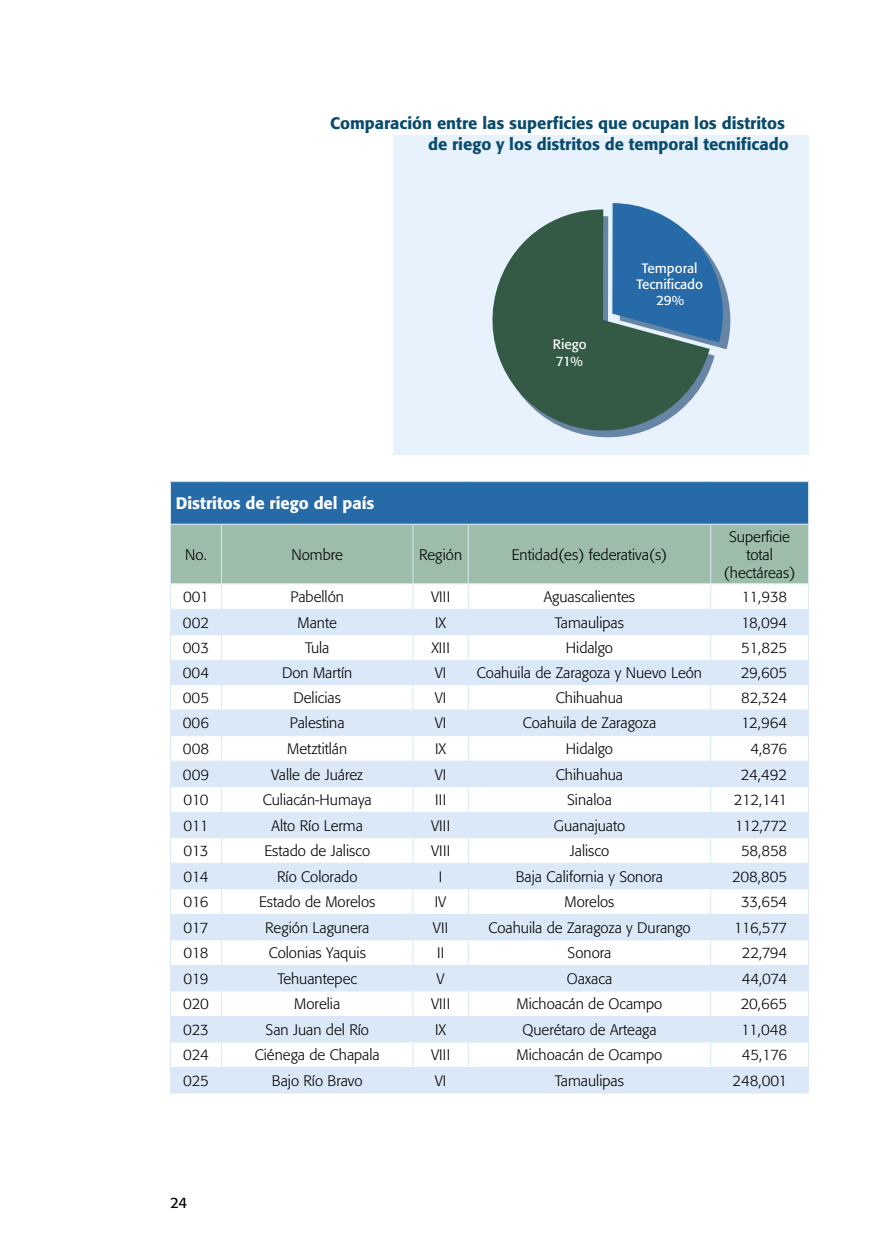
<style>
.page{position:relative;width:872px;height:1234px;background:#fff}
.page>*{position:absolute;margin:0;border:0;box-sizing:border-box;transform-origin:0 0}
.t1{font:500 16.5px/21px "Formata";color:#094b6c;text-align:right}
.t2{font:500 16.5px "Formata";color:#fff}
.t3{font:300 15px/18px "Formata";color:#000;text-align:center}
.t4{font:15px "Formata";color:#000}
.t5{font:13.5px/16.2px "Formata";color:#fff;text-align:center}
</style>
<div class="page">
<div style="left:170px;top:481px;width:638px;height:43px;background:#266aa8"></div>
<hr style="left:170px;top:481px;width:51px;height:1px;background:#dbe8f7">
<hr style="left:170px;top:482px;width:1px;height:41px;background:#dbe8f7">
<hr style="left:221px;top:481px;width:192px;height:1px;background:#dbe8f7">
<hr style="left:413px;top:481px;width:55px;height:1px;background:#dbe8f7">
<hr style="left:468px;top:481px;width:242px;height:1px;background:#dbe8f7">
<hr style="left:710px;top:481px;width:99px;height:1px;background:#dbe8f7">
<hr style="left:808px;top:482px;width:1px;height:41px;background:#dbe8f7">
<hr style="left:170px;top:523px;width:51px;height:1px;background:#dbe8f7">
<hr style="left:221px;top:523px;width:192px;height:1px;background:#dbe8f7">
<hr style="left:413px;top:523px;width:55px;height:1px;background:#dbe8f7">
<hr style="left:468px;top:523px;width:242px;height:1px;background:#dbe8f7">
<hr style="left:710px;top:523px;width:99px;height:1px;background:#dbe8f7">
<svg style="left:170px;top:524px;width:639px;height:568px"></svg>
<hr style="left:170px;top:1092px;width:51px;height:1px;background:#dbe8f7">
<hr style="left:221px;top:1092px;width:192px;height:1px;background:#dbe8f7">
<hr style="left:413px;top:1092px;width:55px;height:1px;background:#dbe8f7">
<hr style="left:468px;top:1092px;width:242px;height:1px;background:#dbe8f7">
<hr style="left:710px;top:1092px;width:99px;height:1px;background:#dbe8f7">
<div style="left:393px;top:135px;width:415px;height:320px;background:#e7f2fc"></div>
<svg style="left:612px;top:203px;width:118px;height:146px"></svg>
<svg style="left:492px;top:209px;width:217px;height:229px;fill:#345a45"></svg>
<p class="t1" style="left:330px;top:113px;width:460px">Comparación entre las superficies que ocupan los distritos de riego y los distritos de temporal tecnificado</p>
<p class="t5" style="left:553px;top:336px;width:35px;text-align:left">Riego<br>71%</p>
<p class="t5" style="left:636px;top:260px;width:68px">Temporal<br>Tecnificado<br>29%</p>
<p class="t2" style="left:176px;top:493px;width:200px">Distritos de riego del país</p>
<p class="t3" style="left:185px;top:545px;width:23px">No.</p>
<p class="t3" style="left:291px;top:545px;width:53px">Nombre</p>
<p class="t3" style="left:419px;top:545px;width:45px">Región</p>
<p class="t3" style="left:512px;top:545px;width:157px">Entidad(es) federativa(s)</p>
<p class="t3" style="left:724px;top:527px;width:73px">Superficie total (hectáreas)</p>
<p class="t3" style="left:183px;top:588px;width:27px">001</p>
<p class="t3" style="left:290px;top:588px;width:55px">Pabellón</p>
<p class="t3" style="left:431px;top:588px;width:21px">VIII</p>
<p class="t3" style="left:544px;top:588px;width:93px">Aguascalientes</p>
<p class="t3" style="left:741px;top:588px;width:47px">11,938</p>
<p class="t3" style="left:183px;top:613px;width:28px">002</p>
<p class="t3" style="left:297px;top:613px;width:41px">Mante</p>
<p class="t3" style="left:435px;top:613px;width:12px">IX</p>
<p class="t3" style="left:555px;top:613px;width:71px">Tamaulipas</p>
<p class="t3" style="left:741px;top:613px;width:48px">18,094</p>
<p class="t3" style="left:183px;top:639px;width:28px">003</p>
<p class="t3" style="left:305px;top:639px;width:26px">Tula</p>
<p class="t3" style="left:431px;top:639px;width:20px">XIII</p>
<p class="t3" style="left:566px;top:639px;width:49px">Hidalgo</p>
<p class="t3" style="left:741px;top:639px;width:48px">51,825</p>
<p class="t3" style="left:183px;top:663px;width:28px">004</p>
<p class="t3" style="left:282px;top:663px;width:72px">Don Martín</p>
<p class="t3" style="left:435px;top:663px;width:13px">VI</p>
<p class="t3" style="left:477px;top:663px;width:227px">Coahuila de Zaragoza y Nuevo León</p>
<p class="t3" style="left:740px;top:663px;width:48px">29,605</p>
<p class="t3" style="left:183px;top:688px;width:28px">005</p>
<p class="t3" style="left:293px;top:688px;width:49px">Delicias</p>
<p class="t3" style="left:435px;top:688px;width:13px">VI</p>
<p class="t3" style="left:556px;top:688px;width:69px">Chihuahua</p>
<p class="t3" style="left:741px;top:688px;width:48px">82,324</p>
<p class="t3" style="left:183px;top:714px;width:28px">006</p>
<p class="t3" style="left:290px;top:714px;width:56px">Palestina</p>
<p class="t3" style="left:435px;top:714px;width:13px">VI</p>
<p class="t3" style="left:523px;top:714px;width:135px">Coahuila de Zaragoza</p>
<p class="t3" style="left:741px;top:714px;width:48px">12,964</p>
<p class="t3" style="left:183px;top:739px;width:28px">008</p>
<p class="t3" style="left:287px;top:739px;width:62px">Metztitlán</p>
<p class="t3" style="left:435px;top:739px;width:12px">IX</p>
<p class="t3" style="left:566px;top:739px;width:49px">Hidalgo</p>
<p class="t3" style="left:750px;top:739px;width:38px">4,876</p>
<p class="t3" style="left:183px;top:765px;width:28px">009</p>
<p class="t3" style="left:271px;top:765px;width:93px">Valle de Juárez</p>
<p class="t3" style="left:435px;top:765px;width:13px">VI</p>
<p class="t3" style="left:556px;top:765px;width:69px">Chihuahua</p>
<p class="t3" style="left:740px;top:765px;width:48px">24,492</p>
<p class="t3" style="left:183px;top:790px;width:27px">010</p>
<p class="t3" style="left:263px;top:790px;width:111px">Culiacán-Humaya</p>
<p class="t3" style="left:435px;top:790px;width:12px">III</p>
<p class="t3" style="left:567px;top:790px;width:46px">Sinaloa</p>
<p class="t3" style="left:734px;top:790px;width:55px">212,141</p>
<p class="t3" style="left:183px;top:816px;width:27px">011</p>
<p class="t3" style="left:272px;top:816px;width:93px">Alto Río Lerma</p>
<p class="t3" style="left:431px;top:816px;width:21px">VIII</p>
<p class="t3" style="left:554px;top:816px;width:73px">Guanajuato</p>
<p class="t3" style="left:734px;top:816px;width:54px">112,772</p>
<p class="t3" style="left:183px;top:841px;width:27px">013</p>
<p class="t3" style="left:264px;top:841px;width:107px">Estado de Jalisco</p>
<p class="t3" style="left:431px;top:841px;width:21px">VIII</p>
<p class="t3" style="left:570px;top:841px;width:41px">Jalisco</p>
<p class="t3" style="left:741px;top:841px;width:48px">58,858</p>
<p class="t3" style="left:183px;top:867px;width:27px">014</p>
<p class="t3" style="left:277px;top:867px;width:82px">Río Colorado</p>
<p class="t3" style="left:439px;top:867px;width:5px">I</p>
<p class="t3" style="left:516px;top:867px;width:149px">Baja California y Sonora</p>
<p class="t3" style="left:732px;top:867px;width:57px">208,805</p>
<p class="t3" style="left:183px;top:892px;width:27px">016</p>
<p class="t3" style="left:259px;top:892px;width:118px">Estado de Morelos</p>
<p class="t3" style="left:435px;top:892px;width:13px">IV</p>
<p class="t3" style="left:564px;top:892px;width:52px">Morelos</p>
<p class="t3" style="left:741px;top:892px;width:48px">33,654</p>
<p class="t3" style="left:183px;top:918px;width:27px">017</p>
<p class="t3" style="left:265px;top:918px;width:106px">Región Lagunera</p>
<p class="t3" style="left:433px;top:918px;width:17px">VII</p>
<p class="t3" style="left:488px;top:918px;width:204px">Coahuila de Zaragoza y Durango</p>
<p class="t3" style="left:734px;top:918px;width:55px">116,577</p>
<p class="t3" style="left:183px;top:943px;width:27px">018</p>
<p class="t3" style="left:269px;top:943px;width:99px">Colonias Yaquis</p>
<p class="t3" style="left:437px;top:943px;width:9px">II</p>
<p class="t3" style="left:567px;top:943px;width:45px">Sonora</p>
<p class="t3" style="left:742px;top:943px;width:47px">22,794</p>
<p class="t3" style="left:183px;top:969px;width:27px">019</p>
<p class="t3" style="left:277px;top:969px;width:81px">Tehuantepec</p>
<p class="t3" style="left:436px;top:969px;width:10px">V</p>
<p class="t3" style="left:567px;top:969px;width:47px">Oaxaca</p>
<p class="t3" style="left:741px;top:969px;width:47px">44,074</p>
<p class="t3" style="left:183px;top:994px;width:27px">020</p>
<p class="t3" style="left:294px;top:994px;width:47px">Morelia</p>
<p class="t3" style="left:431px;top:994px;width:21px">VIII</p>
<p class="t3" style="left:516px;top:994px;width:147px">Michoacán de Ocampo</p>
<p class="t3" style="left:740px;top:994px;width:48px">20,665</p>
<p class="t3" style="left:183px;top:1020px;width:27px">023</p>
<p class="t3" style="left:265px;top:1020px;width:105px">San Juan del Río</p>
<p class="t3" style="left:435px;top:1020px;width:12px">IX</p>
<p class="t3" style="left:522px;top:1020px;width:136px">Querétaro de Arteaga</p>
<p class="t3" style="left:741px;top:1020px;width:48px">11,048</p>
<p class="t3" style="left:183px;top:1046px;width:27px">024</p>
<p class="t3" style="left:255px;top:1046px;width:127px">Ciénega de Chapala</p>
<p class="t3" style="left:431px;top:1046px;width:21px">VIII</p>
<p class="t3" style="left:516px;top:1046px;width:147px">Michoacán de Ocampo</p>
<p class="t3" style="left:741px;top:1046px;width:47px">45,176</p>
<p class="t3" style="left:183px;top:1071px;width:27px">025</p>
<p class="t3" style="left:272px;top:1071px;width:92px">Bajo Río Bravo</p>
<p class="t3" style="left:435px;top:1071px;width:13px">VI</p>
<p class="t3" style="left:555px;top:1071px;width:71px">Tamaulipas</p>
<p class="t3" style="left:732px;top:1071px;width:56px">248,001</p>
<p class="t4" style="left:170px;top:1193px;width:19px">24</p>
</div>
